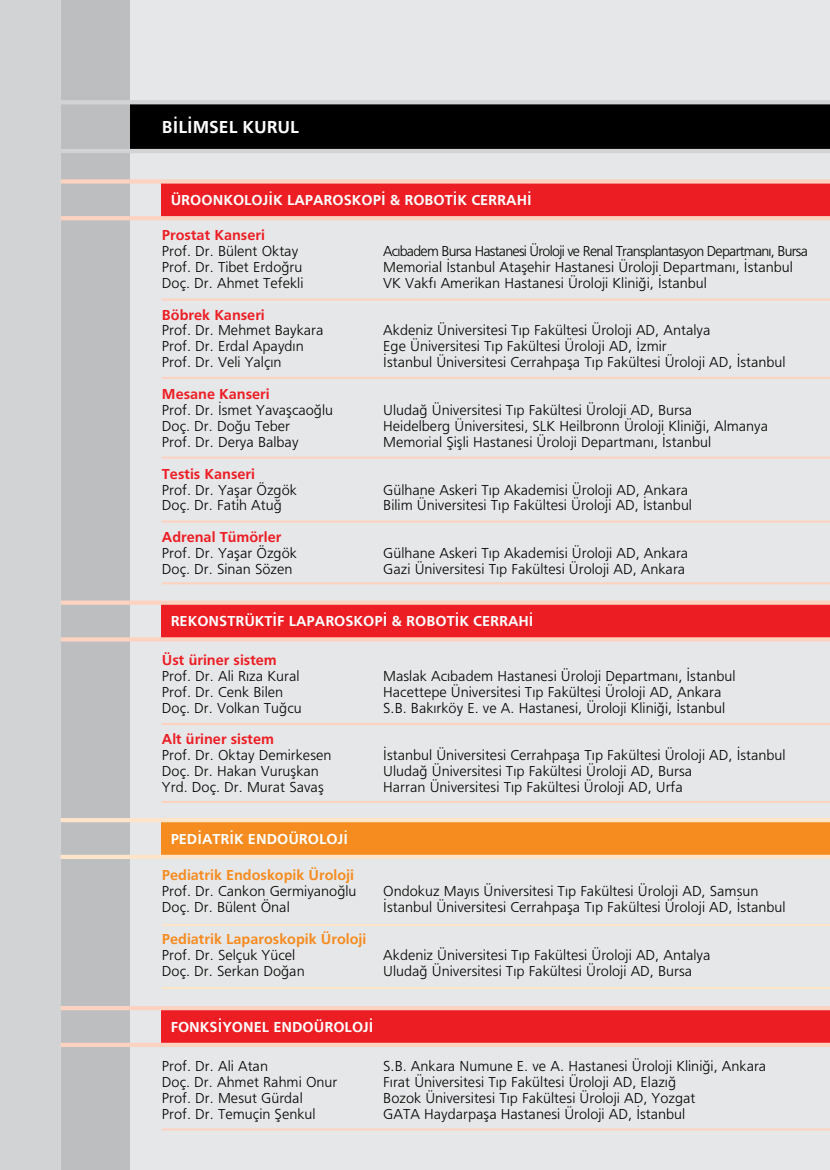
<style>
.page{position:relative;width:830px;height:1170px;background:#fff}
.page>*{position:absolute;margin:0;border:0;box-sizing:border-box;transform-origin:0 0}
.t1{font:700 18px "Frugal Sans";color:#fff}
.t2{font:500 15px "Frugal Sans";color:#000}
.t3{font:700 15px "Frugal Sans";color:#fff}
.t4{font:700 15px "Frugal Sans";color:#ed1d24}
.t5{font:500 15px "Frugal Sans";letter-spacing:-.05em;color:#000}
.t6{font:700 15px "Frugal Sans";color:#f68b1f}
</style>
<div class="page">
<div style="left:0;top:0;width:829px;height:1169px;background:#e6e7e8"></div>
<div style="left:0;top:102px;width:829px;height:49px;background:#000"></div>
<div style="left:0;top:0;width:130px;height:1169px;background:#bcbec0"></div>
<div style="left:0;top:0;width:61px;height:1169px;background:#d1d3d4"></div>
<hr style="left:48px;top:149px;width:781px;height:4px;background:#d1d3d4">
<hr style="left:48px;top:100px;width:781px;height:4px;background:#d1d3d4">
<div style="left:162px;top:181px;width:667px;height:37px;background:#ed1d24"></div>
<svg style="left:61px;top:216px;width:768px;height:4px;background:#fbcebd"></svg>
<svg style="left:61px;top:179px;width:768px;height:4px;background:#f9d4c3"></svg>
<hr style="left:162px;top:298px;width:667px;height:2px;background:#fcd3c1">
<hr style="left:162px;top:377px;width:667px;height:2px;background:#fcd3c1">
<hr style="left:162px;top:456px;width:667px;height:2px;background:#fcd3c1">
<hr style="left:162px;top:520px;width:667px;height:2px;background:#fcd3c1">
<hr style="left:162px;top:582px;width:667px;height:2px;background:#fcd3c1">
<hr style="left:162px;top:723px;width:667px;height:2px;background:#fcd3c1">
<hr style="left:162px;top:800px;width:667px;height:3px;background:#fcd3c1">
<div style="left:162px;top:602px;width:667px;height:37px;background:#ed1d24"></div>
<svg style="left:61px;top:600px;width:768px;height:4px;background:#f8d5c5"></svg>
<svg style="left:61px;top:637px;width:768px;height:4px;background:#fac7b6"></svg>
<hr style="left:162px;top:923px;width:667px;height:3px;background:#fee4c9">
<hr style="left:162px;top:986px;width:667px;height:2px;background:#fee4c9">
<div style="left:162px;top:820px;width:667px;height:36px;background:#f68b1f"></div>
<hr style="left:61px;top:818px;width:768px;height:4px;background:#fee4c9">
<div style="left:61px;top:854px;width:768px;height:5px;background:#fee4c9"></div>
<hr style="left:162px;top:1128px;width:667px;height:2px;background:#fcd3c1">
<div style="left:162px;top:1008px;width:667px;height:36px;background:#ed1d24"></div>
<div style="left:61px;top:1005px;width:768px;height:5px;background:#fcd3c1"></div>
<svg style="left:61px;top:1042px;width:768px;height:4px;background:#f8b3a6"></svg>
<hr style="left:829px;top:0;width:1px;height:1169px;background:#e6e7e8">
<p class="t1" style="left:162px;top:117px;width:139px">BİLİMSEL KURUL</p>
<p class="t3" style="left:171px;top:191px;width:362px">ÜROONKOLOJİK LAPAROSKOPİ &amp; ROBOTİK CERRAHİ</p>
<p class="t4" style="left:162px;top:226px;width:104px">Prostat Kanseri</p>
<p class="t2" style="left:162px;top:242px;width:138px">Prof. Dr. Bülent Oktay</p>
<p class="t5" style="left:383px;top:242px;width:426px">Acıbadem Bursa Hastanesi Üroloji ve Renal Transplantasyon Departmanı, Bursa</p>
<p class="t2" style="left:162px;top:258px;width:142px">Prof. Dr. Tibet Erdoğru</p>
<p class="t2" style="left:383px;top:258px;width:411px">Memorial İstanbul Ataşehir Hastanesi Üroloji Departmanı, İstanbul</p>
<p class="t2" style="left:162px;top:274px;width:143px">Doç. Dr. Ahmet Tefekli</p>
<p class="t2" style="left:383px;top:274px;width:325px">VK Vakfı Amerikan Hastanesi Üroloji Kliniği, İstanbul</p>
<p class="t4" style="left:162px;top:306px;width:104px">Böbrek Kanseri</p>
<p class="t2" style="left:162px;top:321px;width:163px">Prof. Dr. Mehmet Baykara</p>
<p class="t2" style="left:383px;top:321px;width:328px">Akdeniz Üniversitesi T›p Fakültesi Üroloji AD, Antalya</p>
<p class="t2" style="left:162px;top:337px;width:143px">Prof. Dr. Erdal Apayd›n</p>
<p class="t2" style="left:383px;top:337px;width:285px">Ege Üniversitesi T›p Fakültesi Üroloji AD, İzmir</p>
<p class="t2" style="left:162px;top:353px;width:121px">Prof. Dr. Veli Yalçın</p>
<p class="t2" style="left:383px;top:353px;width:404px">İstanbul Üniversitesi Cerrahpaşa Tıp Fakültesi Üroloji AD, İstanbul</p>
<p class="t4" style="left:162px;top:385px;width:109px">Mesane Kanseri</p>
<p class="t2" style="left:162px;top:401px;width:173px">Prof. Dr. İsmet Yavaşcaoğlu</p>
<p class="t2" style="left:383px;top:401px;width:310px">Uludağ Üniversitesi Tıp Fakültesi Üroloji AD, Bursa</p>
<p class="t2" style="left:162px;top:417px;width:130px">Doç. Dr. Doğu Teber</p>
<p class="t2" style="left:383px;top:417px;width:386px">Heidelberg Üniversitesi, SLK Heilbronn Üroloji Kliniği, Almanya</p>
<p class="t2" style="left:162px;top:433px;width:138px">Prof. Dr. Derya Balbay</p>
<p class="t2" style="left:383px;top:433px;width:329px">Memorial Şişli Hastanesi Üroloji Departmanı, İstanbul</p>
<p class="t4" style="left:162px;top:465px;width:94px">Testis Kanseri</p>
<p class="t2" style="left:162px;top:480px;width:136px">Prof. Dr. Yaşar Özgök</p>
<p class="t2" style="left:383px;top:480px;width:306px">Gülhane Askeri Tıp Akademisi Üroloji AD, Ankara</p>
<p class="t2" style="left:162px;top:496px;width:121px">Doç. Dr. Fatih Atuğ</p>
<p class="t2" style="left:383px;top:496px;width:310px">Bilim Üniversitesi T›p Fakültesi Üroloji AD, İstanbul</p>
<p class="t4" style="left:162px;top:528px;width:121px">Adrenal Tümörler</p>
<p class="t2" style="left:162px;top:544px;width:136px">Prof. Dr. Yaşar Özgök</p>
<p class="t2" style="left:383px;top:544px;width:306px">Gülhane Askeri Tıp Akademisi Üroloji AD, Ankara</p>
<p class="t2" style="left:162px;top:560px;width:132px">Doç. Dr. Sinan Sözen</p>
<p class="t2" style="left:383px;top:560px;width:303px">Gazi Üniversitesi Tıp Fakültesi Üroloji AD, Ankara</p>
<p class="t3" style="left:171px;top:612px;width:364px">REKONSTRÜKTİF LAPAROSKOPİ &amp; ROBOTİK CERRAHİ</p>
<p class="t4" style="left:162px;top:651px;width:116px">Üst üriner sistem</p>
<p class="t2" style="left:162px;top:667px;width:139px">Prof. Dr. Ali Rıza Kural</p>
<p class="t2" style="left:383px;top:667px;width:353px">Maslak Acıbadem Hastanesi Üroloji Departmanı, İstanbul</p>
<p class="t2" style="left:162px;top:683px;width:123px">Prof. Dr. Cenk Bilen</p>
<p class="t2" style="left:383px;top:683px;width:339px">Hacettepe Üniversitesi Tıp Fakültesi Üroloji AD, Ankara</p>
<p class="t2" style="left:162px;top:698px;width:141px">Doç. Dr. Volkan Tuğcu</p>
<p class="t2" style="left:383px;top:698px;width:343px">S.B. Bakırköy E. ve A. Hastanesi, Üroloji Kliniği, İstanbul</p>
<p class="t4" style="left:162px;top:730px;width:113px">Alt üriner sistem</p>
<p class="t2" style="left:162px;top:746px;width:171px">Prof. Dr. Oktay Demirkesen</p>
<p class="t2" style="left:383px;top:746px;width:404px">İstanbul Üniversitesi Cerrahpaşa T›p Fakültesi Üroloji AD, İstanbul</p>
<p class="t2" style="left:162px;top:762px;width:158px">Doç. Dr. Hakan Vuruşkan</p>
<p class="t2" style="left:383px;top:762px;width:310px">Uludağ Üniversitesi T›p Fakültesi Üroloji AD, Bursa</p>
<p class="t2" style="left:162px;top:778px;width:163px">Yrd. Doç. Dr. Murat Savaş</p>
<p class="t2" style="left:383px;top:778px;width:301px">Harran Üniversitesi T›p Fakültesi Üroloji AD, Urfa</p>
<p class="t3" style="left:171px;top:830px;width:179px">PEDİATRİK ENDOÜROLOJİ</p>
<p class="t6" style="left:162px;top:866px;width:193px">Pediatrik Endoskopik Üroloji</p>
<p class="t2" style="left:162px;top:882px;width:196px">Prof. Dr. Cankon Germiyanoğlu</p>
<p class="t2" style="left:383px;top:882px;width:376px">Ondokuz Mayıs Üniversitesi Tıp Fakültesi Üroloji AD, Samsun</p>
<p class="t2" style="left:162px;top:898px;width:129px">Doç. Dr. Bülent Önal</p>
<p class="t2" style="left:383px;top:898px;width:404px">İstanbul Üniversitesi Cerrahpaşa T›p Fakültesi Üroloji AD, İstanbul</p>
<p class="t6" style="left:162px;top:930px;width:206px">Pediatrik Laparoskopik Üroloji</p>
<p class="t2" style="left:162px;top:946px;width:135px">Prof. Dr. Selçuk Yücel</p>
<p class="t2" style="left:383px;top:946px;width:328px">Akdeniz Üniversitesi T›p Fakültesi Üroloji AD, Antalya</p>
<p class="t2" style="left:162px;top:962px;width:144px">Doç. Dr. Serkan Doğan</p>
<p class="t2" style="left:383px;top:962px;width:310px">Uludağ Üniversitesi T›p Fakültesi Üroloji AD, Bursa</p>
<p class="t3" style="left:171px;top:1018px;width:204px">FONKSİYONEL ENDOÜROLOJİ</p>
<p class="t2" style="left:162px;top:1057px;width:108px">Prof. Dr. Ali Atan</p>
<p class="t2" style="left:383px;top:1057px;width:384px">S.B. Ankara Numune E. ve A. Hastanesi Üroloji Kliniği, Ankara</p>
<p class="t2" style="left:162px;top:1073px;width:177px">Doç. Dr. Ahmet Rahmi Onur</p>
<p class="t2" style="left:383px;top:1073px;width:294px">F›rat Üniversitesi T›p Fakültesi Üroloji AD, Elaz›ğ</p>
<p class="t2" style="left:162px;top:1088px;width:142px">Prof. Dr. Mesut Gürdal</p>
<p class="t2" style="left:383px;top:1088px;width:313px">Bozok Üniversitesi T›p Fakültesi Üroloji AD, Yozgat</p>
<p class="t2" style="left:162px;top:1104px;width:155px">Prof. Dr. Temuçin Şenkul</p>
<p class="t2" style="left:383px;top:1104px;width:303px">GATA Haydarpaşa Hastanesi Üroloji AD, İstanbul</p>
</div>
